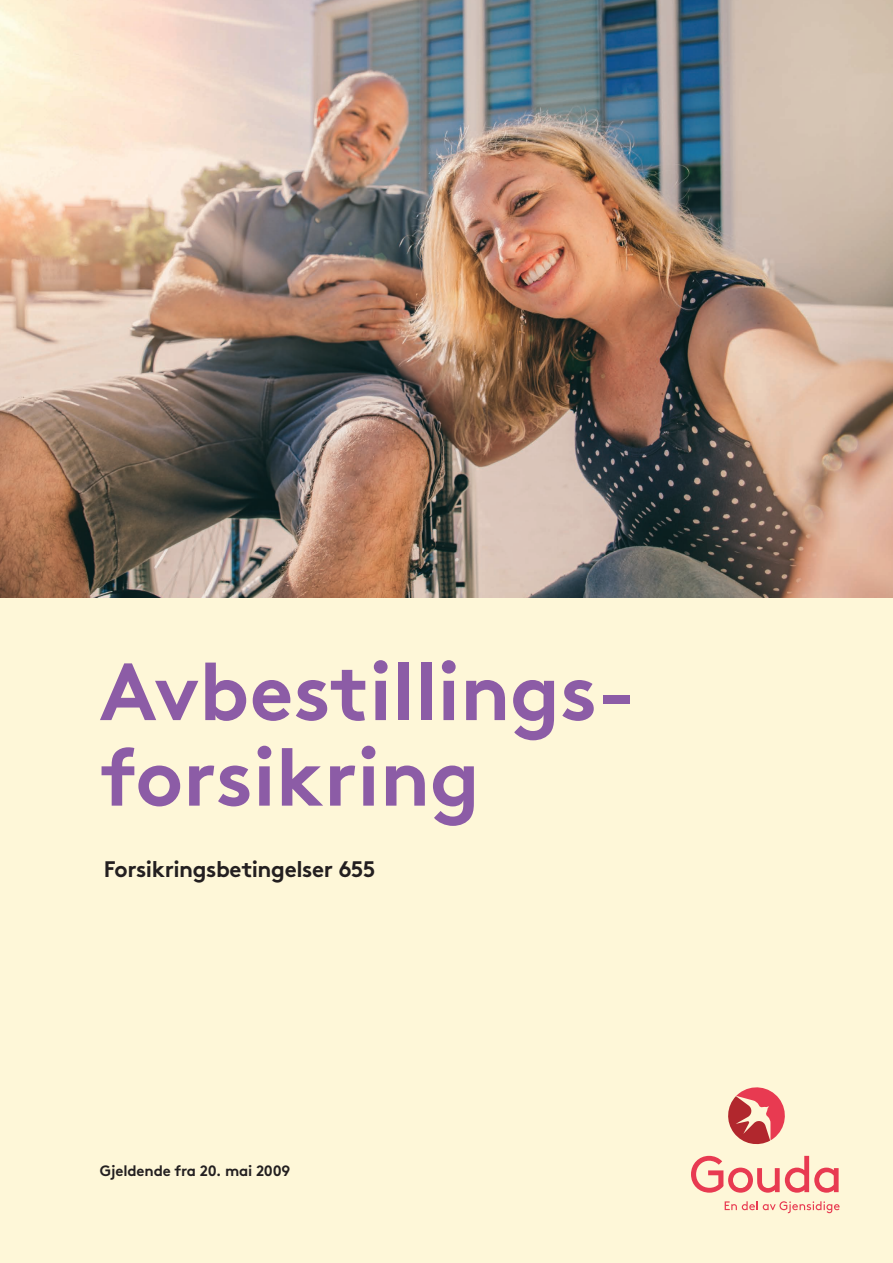
<style>
.page{position:relative;width:893px;height:1263px;background:#fef7d8}
.page>*{position:absolute;margin:0;border:0;box-sizing:border-box;transform-origin:0 0}
.t1{font:81px/85.5px "Gjen Brown OT Bold Alt";color:#8c5ca6}
.t2{font:700 22.5px "Gjen Brown OT";letter-spacing:-.02em;color:#231f20}
.t3{font:700 15px "Gjen Brown OT";letter-spacing:-.01em;color:#231f20}
</style>
<div class="page">
<svg style="left:728px;top:1087px;width:57px;height:58px"></svg>
<svg style="left:691px;top:1156px;width:148px;height:37px"></svg>
<svg style="left:725px;top:1201px;width:115px;height:12px"></svg>
<img style="left:0;top:0;width:893px;height:597px">
<h1 class="t1" style="left:100px;top:640px;width:537px">Avbestillings&shy;forsikring</h1>
<p class="t2" style="left:104px;top:851px;width:273px">Forsikringsbetingelser 655</p>
<p class="t3" style="left:100px;top:1158px;width:192px">Gjeldende fra 20. mai 2009</p>
</div>
